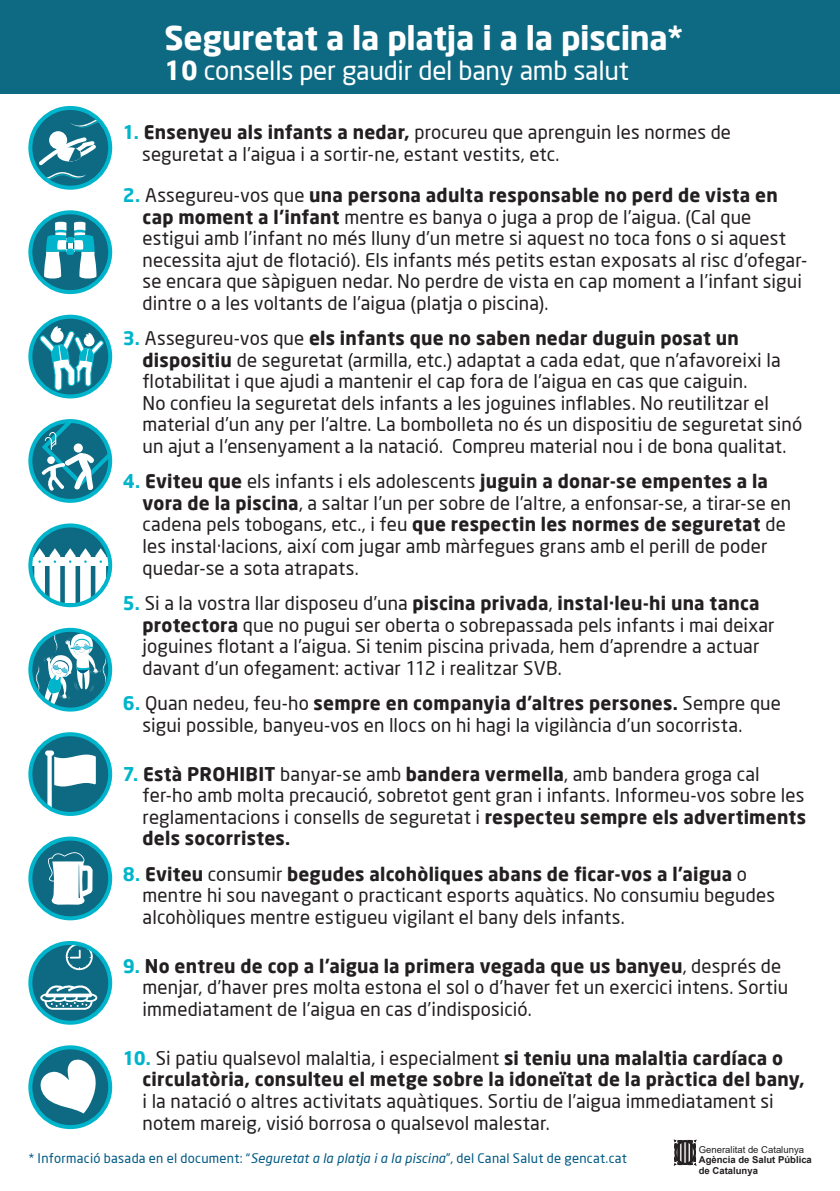
<style>
.page{position:relative;width:840px;height:1191px;background:#fff}
.page>*{position:absolute;margin:0;border:0;box-sizing:border-box;transform-origin:0 0}
.t1{font:700 32.6px "Neo Sans";letter-spacing:-.01em;color:#fff}
.t2{font:26px "Neo Sans";letter-spacing:-.01em;color:#fff}
.t3{font:18.6px/21.6px "Neo Sans";letter-spacing:.01em;color:#231f20}
.t4{font:13px "Neo Sans";letter-spacing:.02em;color:#005983}
.t5{font:700 9.6px/10.6px "Arial";color:#231f20}
.t6{font:9.6px "Arial";color:#231f20}
.s1{font-weight:700}
.s2{font-weight:700;color:#00b5cb}
.s3{font-style:italic}
</style>
<div class="page">
<div style="left:0;top:0;width:839px;height:94px;background:#0d6a82"></div>
<img style="left:36px;top:665px;width:1px;height:27px">
<svg style="left:37px;top:630px;width:70px;height:80px"></svg>
<div style="left:28px;top:628px;width:84px;height:83px;border:4px solid #00b5cb;border-radius:50%"></div>
<svg style="left:30px;top:108px;width:80px;height:80px;background:#0b738b"></svg>
<svg style="left:49px;top:131px;width:18px;height:18px"></svg>
<svg style="left:34px;top:135px;width:65px;height:46px"></svg>
<img style="left:45px;top:172px;width:41px;height:8px">
<svg style="left:99px;top:121px;width:9px;height:7px"></svg>
<img style="left:70px;top:119px;width:29px;height:9px">
<div style="left:28px;top:106px;width:84px;height:84px;border:4px solid #00b5cb;border-radius:50%"></div>
<svg style="left:30px;top:734px;width:80px;height:80px;background:#0a758d"></svg>
<svg style="left:45px;top:750px;width:51px;height:58px"></svg>
<div style="left:28px;top:732px;width:84px;height:84px;border:4px solid #00b5cb;border-radius:50%"></div>
<svg style="left:30px;top:838px;width:80px;height:80px;background:#0b738b"></svg>
<svg style="left:48px;top:852px;width:45px;height:53px"></svg>
<div style="left:28px;top:836px;width:84px;height:84px;border:4px solid #00b5cb;border-radius:50%"></div>
<div style="left:30px;top:943px;width:80px;height:79px;background:#0d6a82;border-radius:50%"></div>
<svg style="left:40px;top:985px;width:57px;height:24px"></svg>
<svg style="left:66px;top:943px;width:28px;height:28px"></svg>
<div style="left:28px;top:941px;width:84px;height:83px;border:4px solid #00b5cb;border-radius:50%"></div>
<svg style="left:30px;top:1047px;width:80px;height:80px;background:#0a768e"></svg>
<svg style="left:39px;top:1058px;width:57px;height:55px"></svg>
<div style="left:28px;top:1045px;width:84px;height:84px;border:4px solid #00b5cb;border-radius:50%"></div>
<div style="left:28px;top:210px;width:84px;height:84px;border:4px solid #00b5cb;border-radius:50%"></div>
<div style="left:28px;top:523px;width:84px;height:84px;border:4px solid #00b5cb;border-radius:50%"></div>
<div style="left:28px;top:419px;width:84px;height:84px;border:4px solid #00b5cb;border-radius:50%"></div>
<svg style="left:674px;top:1140px;width:21px;height:24px"></svg>
<div style="left:681px;top:1141px;width:2px;height:23px;border:1px solid #231f20"></div>
<div style="left:685px;top:1141px;width:2px;height:23px;border:1px solid #231f20"></div>
<div style="left:28px;top:315px;width:84px;height:83px;border:4px solid #00b5cb;border-radius:50%"></div>
<svg style="left:34px;top:215px;width:76px;height:388px"></svg>
<p class="t1" style="left:164px;top:17px;width:520px">Seguretat a la platja i a la piscina*</p>
<p class="t2" style="left:164px;top:54px;width:465px"><span class="s1">10</span> consells per gaudir del bany amb salut</p>
<p class="t3" style="left:142px;top:121px;width:590px;text-indent:-19px"><span class="s2">1.</span> <span class="s1">Ensenyeu als infants a nedar,</span> procureu que aprenguin les normes de seguretat a l’aigua i a sortir-ne, estant vestits, etc.</p>
<p class="t3" style="left:142px;top:184px;width:665px;text-indent:-20px"><span class="s2">2.</span> Assegureu-vos que <span class="s1">una persona adulta responsable no perd de vista en cap moment a l’infant</span> mentre es banya o juga a prop de l’aigua. (Cal que estigui amb l’infant no més lluny d’un metre si aquest no toca fons o si aquest necessita ajut de flotació). Els infants més petits estan exposats al risc d’ofegar&shy;se encara que sàpiguen nedar. No perdre de vista en cap moment a l’infant sigui dintre o a les voltants de l’aigua (platja o piscina).</p>
<p class="t3" style="left:142px;top:327px;width:660px;text-indent:-20px"><span class="s2">3.</span> Assegureu-vos que <span class="s1">els infants que no saben nedar duguin posat un dispositiu</span> de seguretat (armilla, etc.) adaptat a cada edat, que n’afavoreixi la flotabilitat i que ajudi a mantenir el cap fora de l’aigua en cas que caiguin.<br>No confieu la seguretat dels infants a les joguines inflables. No reutilitzar el material d’un any per l’altre. La bombolleta no és un dispositiu de seguretat sinó un ajut a l’ensenyament a la natació. Compreu material nou i de bona qualitat.</p>
<p class="t3" style="left:142px;top:470px;width:649px;text-indent:-20px"><span class="s2">4.</span> <span class="s1">Eviteu que</span> els infants i els adolescents <span class="s1">juguin a donar-se empentes a la vora de la piscina</span>, a saltar l’un per sobre de l’altre, a enfonsar-se, a tirar-se en cadena pels tobogans, etc., i feu <span class="s1">que respectin les normes de seguretat</span> de les instal·lacions, així com jugar amb màrfegues grans amb el perill de poder quedar-se a sota atrapats.</p>
<p class="t3" style="left:142px;top:592px;width:633px;text-indent:-20px"><span class="s2">5.</span> Si a la vostra llar disposeu d’una <span class="s1">piscina privada</span>, <span class="s1">instal·leu-hi una tanca protectora</span> que no pugui ser oberta o sobrepassada pels infants i mai deixar joguines flotant a l’aigua. Si tenim piscina privada, hem d’aprendre a actuar davant d’un ofegament: activar 112 i realitzar SVB.</p>
<p class="t3" style="left:142px;top:692px;width:639px;text-indent:-20px"><span class="s2">6.</span> Quan nedeu, feu-ho <span class="s1">sempre en companyia d’altres persones.</span> Sempre que sigui possible, banyeu-vos en llocs on hi hagi la vigilància d’un socorrista.</p>
<p class="t3" style="left:142px;top:762px;width:664px;text-indent:-20px"><span class="s2">7.</span> <span class="s1">Està PROHIBIT</span> banyar-se amb <span class="s1">bandera vermella</span>, amb bandera groga cal fer-ho amb molta precaució, sobretot gent gran i infants. Informeu-vos sobre les reglamentacions i consells de seguretat i <span class="s1">respecteu sempre els advertiments dels socorristes.</span></p>
<p class="t3" style="left:142px;top:862px;width:633px;text-indent:-20px"><span class="s2">8.</span> <span class="s1">Eviteu</span> consumir <span class="s1">begudes alcohòliques abans de ficar-vos a l’aigua</span> o mentre hi sou navegant o practicant esports aquàtics. No consumiu begudes alcohòliques mentre estigueu vigilant el bany dels infants.</p>
<p class="t3" style="left:142px;top:954px;width:647px;text-indent:-20px"><span class="s2">9.</span> <span class="s1">No entreu de cop a l’aigua la primera vegada que us banyeu</span>, després de menjar, d’haver pres molta estona el sol o d’haver fet un exercici intens. Sortiu immediatament de l’aigua en cas d’indisposició.</p>
<p class="t3" style="left:142px;top:1047px;width:663px;text-indent:-20px"><span class="s2">10.</span> Si patiu qualsevol malaltia, i especialment <span class="s1">si teniu una malaltia cardíaca o circulatòria, consulteu el metge sobre la idoneïtat de la pràctica del bany, </span>i la natació o altres activitats aquàtiques. Sortiu de l’aigua immediatament si notem mareig, visió borrosa o qualsevol malestar.</p>
<p class="t4" style="left:28px;top:1150px;width:599px">* Informació basada en el document: “<span class="s3">Seguretat a la platja i a la piscina</span>”, del Canal Salut de gencat.cat</p>
<p class="t6" style="left:698px;top:1142px;width:107px">Generalitat de Catalunya</p>
<p class="t5" style="left:698px;top:1154px;width:114px">Agència de Salut Pública de Catalunya</p>
</div>
